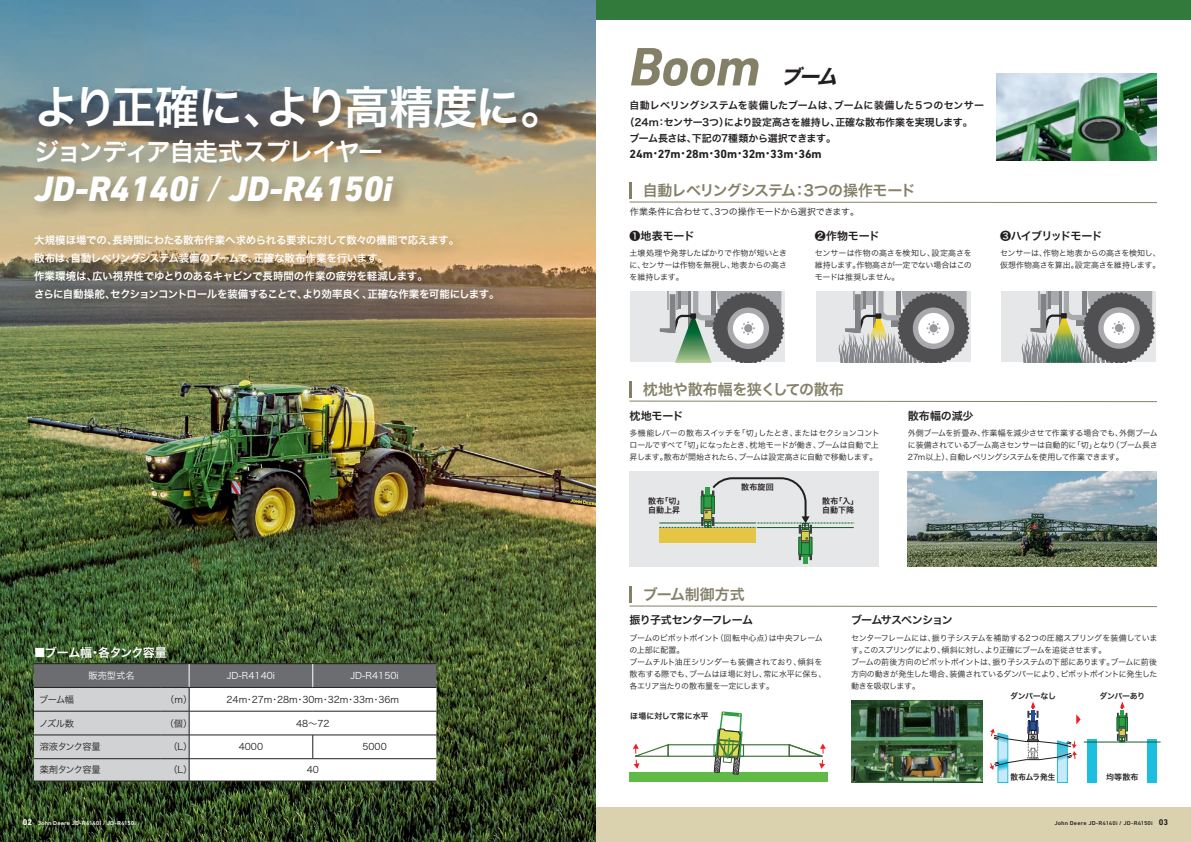
<style>
.page{position:relative;width:1191px;height:842px;background:#fff}
.page>*{position:absolute;margin:0;border:0;box-sizing:border-box;transform-origin:0 0}
.t1{font:italic 700 55px "DIN Next LT Pro";color:#848067}
.t2{font:45px "Hira Kaku Std W6";letter-spacing:-.05em;color:#fff}
.t3{font:italic 800 36px "DIN Next LT Pro";color:#fff}
.t4{font:25px "Hira Kaku Std W6";letter-spacing:-.075em;color:#fff}
.t5{font:italic 20px "Hira Kaku Std W7";color:#231f20}
.t6{font:15px "Hira Kaku Std W6";letter-spacing:-.015em;color:#848067}
.t7{font:15px "Hira Kaku Std W6";letter-spacing:-.06em;color:#848067}
.t8{font:700 12px "DIN Next LT Pro";letter-spacing:-.01em;color:#231f20}
.t9{font:12px "Hira Kaku Std W6";letter-spacing:-.035em;color:#fff}
.t10{font:11px "Hira Kaku Std W6";letter-spacing:-.065em;color:#231f20}
.t11{font:11px "Hira Kaku Std W6";letter-spacing:-.085em;color:#231f20}
.t12{font:10.5px/18px "Hira Kaku Std W6";letter-spacing:-.025em;color:#fff}
.t13{font:10px "Hira Kaku Std W6";letter-spacing:-.015em;color:#231f20}
.t14{font:10px "Hira Kaku Std W6";letter-spacing:-.035em;color:#231f20}
.t15{font:9.2px "Hira Kaku Std W3";color:#231f20}
.t16{font:9.2px "Hira Kaku Std W3";color:#fff}
.t17{font:9.2px "Hira Kaku Std W3";letter-spacing:-.065em;color:#231f20}
.t18{font:9px "Hira Kaku Std W3";letter-spacing:-.025em;color:#231f20}
.t19{font:8px/12px "Hira Kaku Std W3";letter-spacing:-.035em;color:#231f20;text-align:justify}
.t20{font:8px/9px "Hira Kaku Std W6";letter-spacing:-.01em;color:#231f20}
.t21{font:8px "Hira Kaku Std W6";letter-spacing:-.01em;color:#231f20;scale:.95 1}
.t22{font:500 5.7px "DIN Next LT Pro";letter-spacing:.02em;color:#fff;scale:1.11 1}
.t23{font:500 5.7px "DIN Next LT Pro";letter-spacing:.02em;color:#231f20;scale:1.11 1}
.s1{font-weight:400}
.s2{font-family:"Hira Kaku Std W6";font-weight:400;font-size:10px}
.s3{font-weight:700;font-size:8.4px}
</style>
<div class="page">
<div style="left:0;top:0;width:1191px;height:20px;background:#317a3b"></div>
<div style="left:0;top:808px;width:1191px;height:34px;background:#dad1af"></div>
<div style="left:630px;top:292px;width:155px;height:70px;background:#e6e7e9"></div>
<div style="left:815px;top:292px;width:155px;height:70px;background:#e6e7e9"></div>
<div style="left:1001px;top:291px;width:155px;height:71px;background:#e6e7e9"></div>
<img style="left:0;top:0;width:595px;height:842px">
<img style="left:996px;top:73px;width:161px;height:88px">
<div style="left:629px;top:471px;width:250px;height:96px;background:#e6e7e9"></div>
<img style="left:907px;top:471px;width:250px;height:96px">
<img style="left:851px;top:700px;width:131px;height:82px">
<svg style="left:34px;top:663px;width:402px;height:119px"></svg>
<hr style="left:313px;top:758px;width:123px;height:1px;background:#231f20">
<svg style="left:660px;top:292px;width:124px;height:71px"></svg>
<div style="left:744px;top:324px;width:8px;height:8px;background:#96989b;border-radius:50%"></div>
<svg style="left:838px;top:292px;width:131px;height:71px"></svg>
<div style="left:929px;top:324px;width:8px;height:8px;background:#96989b;border-radius:50%"></div>
<svg style="left:1021px;top:291px;width:134px;height:72px"></svg>
<div style="left:1114px;top:324px;width:9px;height:8px;background:#96989b;border-radius:50%"></div>
<div style="left:629px;top:772px;width:199px;height:10px;background:#5fbb46"></div>
<div style="left:667px;top:744px;width:123px;height:13px;border:1px solid #41753c"></div>
<svg style="left:714px;top:711px;width:29px;height:64px"></svg>
<div style="left:713px;top:744px;width:31px;height:13px;border:1px solid #41753c"></div>
<svg style="left:633px;top:743px;width:36px;height:26px"></svg>
<svg style="left:788px;top:743px;width:38px;height:26px"></svg>
<svg style="left:1116px;top:717px;width:11px;height:14px"></svg>
<div style="left:1087px;top:739px;width:10px;height:43px;background:#1cbfdf"></div>
<div style="left:1147px;top:739px;width:10px;height:43px;background:#1cbfdf"></div>
<div style="left:1118px;top:717px;width:7px;height:10px;background:#2e9e48;border:1px solid #125e26"></div>
<div style="left:1118px;top:727px;width:7px;height:10px;border:1px solid #3e3e3f"></div>
<hr style="left:1083px;top:742px;width:77px;height:1px;background:#125e26">
<svg style="left:1117px;top:701px;width:10px;height:20px"></svg>
<svg style="left:1117px;top:728px;width:10px;height:14px"></svg>
<svg style="left:989px;top:701px;width:91px;height:82px"></svg>
<div style="left:659px;top:528px;width:97px;height:14px;background:#e5c543"></div>
<svg style="left:798px;top:555px;width:14px;height:5px"></svg>
<svg style="left:798px;top:541px;width:14px;height:14px"></svg>
<hr style="left:803px;top:549px;width:4px;height:15px;background:#2e9e48">
<div style="left:801px;top:542px;width:8px;height:13px;background:#2e9e48;border:1px solid #125e26"></div>
<div style="left:801px;top:529px;width:8px;height:13px;border:1px solid #3e3e3f"></div>
<svg style="left:659px;top:477px;width:195px;height:64px"></svg>
<svg style="left:629px;top:202px;width:528px;height:1px"></svg>
<hr style="left:629px;top:183px;width:3px;height:16px;background:#848067">
<svg style="left:629px;top:401px;width:528px;height:1px"></svg>
<hr style="left:629px;top:382px;width:3px;height:16px;background:#848067">
<svg style="left:629px;top:606px;width:528px;height:1px"></svg>
<hr style="left:629px;top:587px;width:3px;height:16px;background:#848067">
<img style="left:22px;top:73px;width:544px;height:160px">
<img style="left:27px;top:227px;width:553px;height:94px">
<h2 class="t2" style="left:34px;top:73px;width:533px">より正確に、より高精度に。</h2>
<h3 class="t4" style="left:34px;top:132px;width:350px">ジョンディア自走式スプレイヤー</h3>
<h3 class="t3" style="left:34px;top:168px;width:359px">JD-R4140i <span class="s1">/</span> JD-R4150i</h3>
<h3 class="t12" style="left:34px;top:231px;width:467px">大規模ほ場での、長時間にわたる散布作業へ求められる要求に対して数々の機能で応えます。<br>散布は、自動レベリングシステム装備のブームで、正確な散布作業を行います。<br>作業環境は、広い視界性でゆとりのあるキャビンで長時間の作業の疲労を軽減します。<br>さらに自動操舵、セクションコントロールを装備することで、より効率良く、正確な作業を可能にします。</h3>
<h3 class="t9" style="left:34px;top:643px;width:134px">■ブーム幅・各タンク容量</h3>
<p class="t16" style="left:89px;top:669px;width:48px">販売型式名</p>
<p class="t16" style="left:227px;top:669px;width:50px">JD-R4140i</p>
<p class="t16" style="left:350px;top:669px;width:50px">JD-R4150i</p>
<p class="t15" style="left:39px;top:692px;width:37px">ブーム幅</p>
<p class="t15" style="left:165px;top:692px;width:29px">（m）</p>
<p class="t15" style="left:226px;top:692px;width:174px">24m・27m・28m・30m・32m・33m・36m</p>
<p class="t15" style="left:39px;top:716px;width:37px">ノズル数</p>
<p class="t15" style="left:165px;top:716px;width:29px">（個）</p>
<p class="t15" style="left:296px;top:716px;width:35px">48～72</p>
<p class="t17" style="left:40px;top:740px;width:63px">溶液タンク容量</p>
<p class="t15" style="left:168px;top:740px;width:25px">（L）</p>
<p class="t15" style="left:239px;top:740px;width:26px">4000</p>
<p class="t15" style="left:362px;top:740px;width:26px">5000</p>
<p class="t17" style="left:40px;top:763px;width:63px">薬剤タンク容量</p>
<p class="t15" style="left:168px;top:763px;width:25px">（L）</p>
<p class="t15" style="left:307px;top:763px;width:14px">40</p>
<h1 class="t1" style="left:629px;top:35px;width:132px">Boom</h1>
<h3 class="t5" style="left:780px;top:61px;width:67px">ブーム</h3>
<p class="t13" style="left:629px;top:98px;width:356px">自動レベリングシステムを装備したブームは、ブームに装備した５つのセンサー</p>
<p class="t13" style="left:624px;top:114px;width:350px">（24m：センサー3つ）により設定高さを維持し、正確な散布作業を実現します。</p>
<p class="t14" style="left:629px;top:130px;width:208px">ブーム長さは、下記の7種類から選択できます。</p>
<h3 class="t8" style="left:629px;top:146px;width:194px">24m<span class="s2">・</span>27m<span class="s2">・</span>28m<span class="s2">・</span>30m<span class="s2">・</span>32m<span class="s2">・</span>33m<span class="s2">・</span>36m</h3>
<h3 class="t7" style="left:643px;top:179px;width:274px">自動レベリングシステム：3つの操作モード</h3>
<p class="t18" style="left:630px;top:204px;width:231px">作業条件に合わせて、3つの操作モードから選択できます。</p>
<h3 class="t10" style="left:629px;top:227px;width:67px">❶地表モード</h3>
<h3 class="t10" style="left:814px;top:227px;width:67px">❷作物モード</h3>
<h3 class="t10" style="left:1000px;top:227px;width:104px">❸ハイブリッドモード</h3>
<p class="t19" style="left:629px;top:247px;width:159px">土壌処理や発芽したばかりで作物が短いときに、センサーは作物を無視し、地表からの高さを維持します。</p>
<p class="t19" style="left:814px;top:247px;width:159px">センサーは作物の高さを検知し、設定高さを維持します。作物高さが一定でない場合はこのモードは推奨しません。</p>
<p class="t19" style="left:1000px;top:247px;width:162px">センサーは、作物と地表からの高さを検知し、仮想作物高さを算出。設定高さを維持します。</p>
<h3 class="t6" style="left:643px;top:378px;width:203px">枕地や散布幅を狭くしての散布</h3>
<h3 class="t10" style="left:629px;top:407px;width:55px">枕地モード</h3>
<h3 class="t10" style="left:907px;top:407px;width:67px">散布幅の減少</h3>
<p class="t19" style="left:629px;top:427px;width:252px">多機能レバーの散布スイッチを「切」したとき、またはセクションコントロールですべて「切」になったとき、枕地モードが働き、ブームは自動で上昇します。散布が開始されたら、ブームは設定高さに自動で移動します。</p>
<p class="t20" style="left:741px;top:483px;width:34px">散布旋回</p>
<p class="t20" style="left:648px;top:496px;width:38px">散布「切」自動上昇</p>
<p class="t20" style="left:822px;top:496px;width:38px">散布「入」自動下降</p>
<h3 class="t6" style="left:643px;top:583px;width:103px">ブーム制御方式</h3>
<p class="t19" style="left:907px;top:427px;width:251px">外側ブームを折畳み、作業幅を減少させて作業する場合でも、外側ブームに装備されているブーム高さセンサーは自動的に「切」となり（ブーム長さ27m以上）、自動レベリングシステムを使用して作業できます。</p>
<h3 class="t10" style="left:629px;top:612px;width:125px">振り子式センターフレーム</h3>
<p class="t19" style="left:629px;top:632px;width:198px;text-align:left">ブームのピボットポイント（回転中心点）は中央フレームの上部に配置。<br>ブームチルト油圧シリンダーも装備されており、傾斜を散布する際でも、ブームはほ場に対し、常に水平に保ち、各エリア当たりの散布量を一定にします。</p>
<p class="t20" style="left:630px;top:712px;width:80px">ほ場に対して常に水平</p>
<h3 class="t11" style="left:851px;top:612px;width:103px">ブームサスペンション</h3>
<p class="t19" style="left:851px;top:632px;width:308px;text-align:left">センターフレームには、振り子システムを補助する2つの圧縮スプリングを装備しています。このスプリングにより、傾斜に対し、より正確にブームを追従させます。<br>ブームの前後方向のピボットポイントは、振り子システムの下部にあります。ブームに前後方向の動きが発生した場合、装備されているダンパーにより、ピボットポイントに発生した動きを吸収します。</p>
<p class="t20" style="left:1010px;top:692px;width:47px">ダンパーなし</p>
<p class="t20" style="left:1099px;top:692px;width:47px">ダンパーあり</p>
<p class="t21" style="left:1010px;top:770px;width:49px">散布ムラ発生</p>
<p class="t20" style="left:1106px;top:772px;width:34px">均等散布</p>
<p class="t22" style="left:23px;top:820px;width:104px"><span class="s3">02</span> John Deere JD-R4140i / JD-R4150i</p>
<p class="t23" style="left:1054px;top:820px;width:104px">John Deere JD-R4140i / JD-R4150i <span class="s3">03</span></p>
</div>
